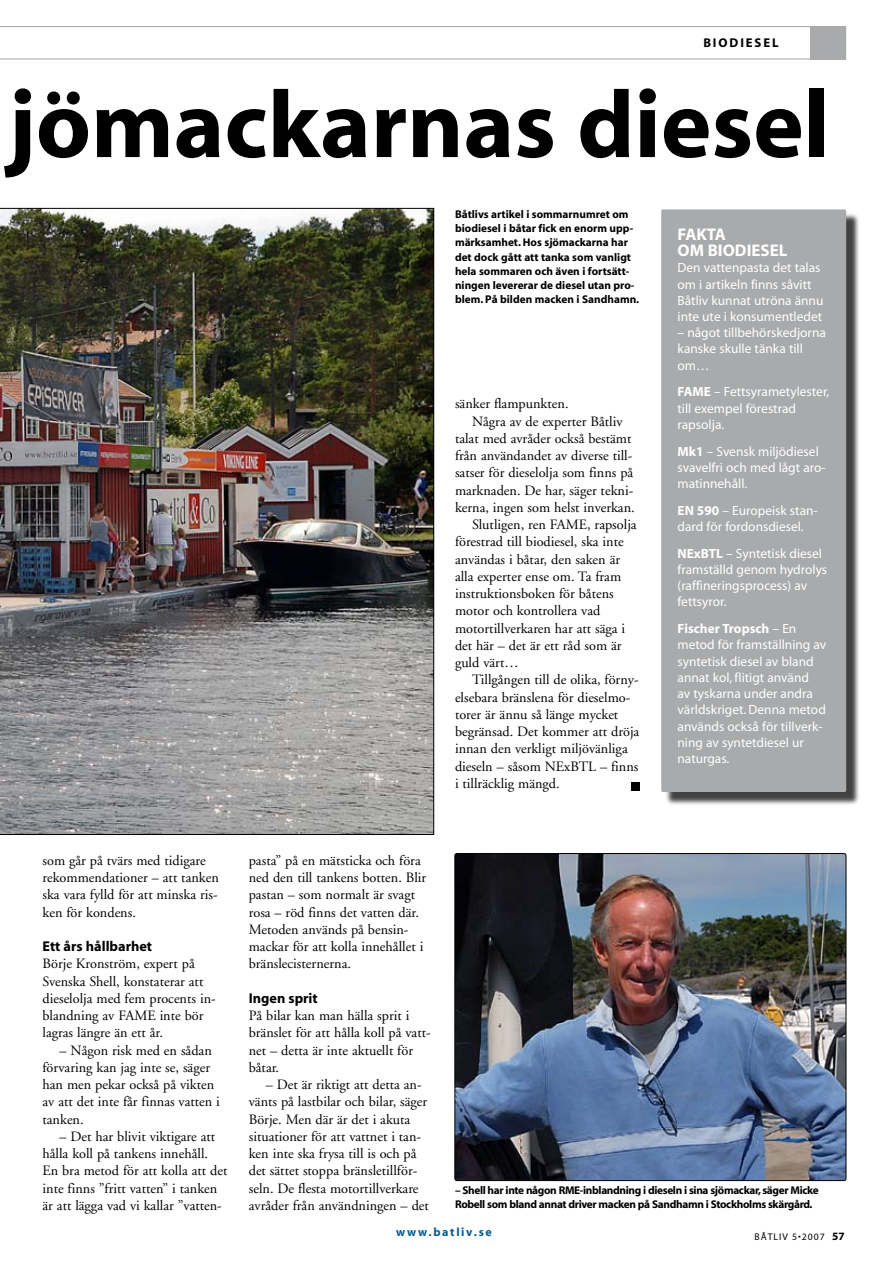
<style>
.page{position:relative;width:893px;height:1263px;background:#fff}
.page>*{position:absolute;margin:0;border:0;box-sizing:border-box;transform-origin:0 0}
.t1{font:700 96px "Myriad";color:#000}
.t2{font:700 16.95px/16.2px "Myriad";color:#fff}
.t3{font:14.25px/17.2px "Adobe Garamond";color:#000}
.t4{font:13.35px/16.2px "Myriad";color:#fff}
.t5{font:700 12.75px "Myriad";letter-spacing:.15em;color:#000}
.t6{font:700 12px "Myriad";letter-spacing:.15em;color:#005f95}
.t7{font:700 11.25px/14.2px "Myriad";color:#000}
.t8{font:700 11.25px/14.2px "Myriad";letter-spacing:-.03em;color:#000}
.t9{font:9.75px "Myriad";letter-spacing:.1em;color:#000}
.s1{font-weight:700}
.s2{font-family:"Myriad";font-weight:700}
.s3{font-weight:700;font-size:11.25px}
</style>
<div class="page">
<svg style="left:0;top:26px;width:846px;height:34px"></svg>
<div style="left:810px;top:26px;width:36px;height:33px;background:#a9aaac"></div>
<div style="left:631px;top:782px;width:9px;height:9px;background:#000"></div>
<div style="left:664px;top:213px;width:196px;height:593px;background:#000;opacity:.75"></div>
<div style="left:662px;top:210px;width:183px;height:581px;background:#a9aaac"></div>
<div style="left:661px;top:209px;width:185px;height:583px;border:2px solid #a9aaac"></div>
<img style="left:455px;top:853px;width:391px;height:327px;border-radius:2px">
<div style="left:455px;top:853px;width:391px;height:328px;border:1px solid #000;border-radius:2px"></div>
<img style="left:0;top:208px;width:434px;height:627px">
<p class="t5" style="left:703px;top:36px;width:77px">biodiesel</p>
<p class="t1" style="left:8px;top:75px;width:824px">jömackarnas diesel</p>
<p class="t7" style="left:455px;top:207px;width:186px">Båtlivs artikel i sommarnumret om biodiesel i båtar fick en enorm upp&shy;märksamhet. Hos sjömackarna har det dock gått att tanka som vanligt hela sommaren och även i fortsätt&shy;ningen levererar de diesel utan pro&shy;blem. På bilden macken i Sandhamn.</p>
<p class="t3" style="left:455px;top:396px;width:115px">sänker flampunkten.</p>
<p class="t3" style="left:472px;top:413px;width:152px">Några av de experter Båtliv</p>
<p class="t3" style="left:455px;top:430px;width:178px">talat med avråder också bestämt</p>
<p class="t3" style="left:455px;top:447px;width:179px">från användandet av diverse till-</p>
<p class="t3" style="left:455px;top:465px;width:180px">satser för dieselolja som finns på</p>
<p class="t3" style="left:455px;top:482px;width:180px">marknaden. De har, säger tekni-</p>
<p class="t3" style="left:455px;top:499px;width:181px">kerna, ingen som helst inverkan.</p>
<p class="t3" style="left:472px;top:516px;width:166px">Slutligen, ren FAME, rapsolja</p>
<p class="t3" style="left:455px;top:534px;width:170px">förestrad till biodiesel, ska inte</p>
<p class="t3" style="left:455px;top:551px;width:167px">användas i båtar, den saken är</p>
<p class="t3" style="left:455px;top:568px;width:168px">alla experter ense om. Ta fram</p>
<p class="t3" style="left:455px;top:585px;width:160px">instruktionsboken för båtens</p>
<p class="t3" style="left:455px;top:603px;width:147px">motor och kontrollera vad</p>
<p class="t3" style="left:455px;top:620px;width:172px">motortillverkaren har att säga i</p>
<p class="t3" style="left:455px;top:637px;width:168px">det här – det är ett råd som är</p>
<p class="t3" style="left:455px;top:654px;width:65px">guld värt…</p>
<p class="t3" style="left:472px;top:672px;width:168px">Tillgången till de olika, förny-</p>
<p class="t3" style="left:455px;top:689px;width:177px">elsebara bränslena för dieselmo-</p>
<p class="t3" style="left:455px;top:706px;width:165px">torer är ännu så länge mycket</p>
<p class="t3" style="left:455px;top:723px;width:186px">begränsad. Det kommer att dröja</p>
<p class="t3" style="left:455px;top:741px;width:174px">innan den verkligt miljövänliga</p>
<p class="t3" style="left:455px;top:758px;width:185px">dieseln – såsom NExBTL – finns</p>
<p class="t3" style="left:455px;top:775px;width:106px">i tillräcklig mängd.</p>
<p class="t2" style="left:677px;top:227px;width:111px">Fakta<br>om biodiesel</p>
<p class="t4" style="left:677px;top:260px;width:147px">Den vattenpasta det talas om i artikeln finns såvitt<br>Båtliv kunnat utröna ännu inte ute i konsumentledet</p>
<p class="t4" style="left:677px;top:325px;width:150px">– något tillbehörskedjorna kanske skulle tänka till om…</p>
<p class="t4" style="left:677px;top:384px;width:153px"><span class="s1">FAME</span> – Fettsyrametylester, till exempel förestrad rapsolja.</p>
<p class="t4" style="left:677px;top:444px;width:150px"><span class="s1">Mk1</span> – Svensk miljödiesel svavelfri och med lågt aro&shy;matinnehåll.</p>
<p class="t4" style="left:677px;top:503px;width:142px"><span class="s1">EN 590</span> – Europeisk stan&shy;dard för fordonsdiesel.</p>
<p class="t4" style="left:677px;top:546px;width:151px"><span class="s1">NExBTL</span> – Syntetisk diesel framställd genom hydrolys (raffineringsprocess) av fettsyror.</p>
<p class="t4" style="left:677px;top:621px;width:150px"><span class="s1">Fischer Tropsch</span> – En metod för framställning av syntetisk diesel av bland annat kol, flitigt använd<br>av tyskarna under andra världskriget. Denna metod används också för tillverk&shy;ning av syntetdiesel ur naturgas.</p>
<p class="t3" style="left:43px;top:852px;width:178px">som går på tvärs med tidigare rekommendationer – att tanken ska vara fylld för att minska ris&shy;ken för kondens.</p>
<p class="t3" style="left:43px;top:938px;width:175px"><span class="s2">Ett års hållbarhet<br></span>Börje Kronström, expert på<br>Svenska Shell, konstaterar att dieselolja med fem procents in&shy;blandning av FAME inte bör lagras längre än ett år.</p>
<p class="t3" style="left:43px;top:1042px;width:179px;text-indent:17px">– Någon risk med en sådan förvaring kan jag inte se, säger han men pekar också på vikten av att det inte får finnas vatten i tanken.</p>
<p class="t3" style="left:43px;top:1128px;width:186px;text-indent:17px">– Det har blivit viktigare att hålla koll på tankens innehåll.<br>En bra metod för att kolla att det inte finns ”fritt vatten” i tanken är att lägga vad vi kallar ”vatten-</p>
<p class="t3" style="left:249px;top:852px;width:179px">pasta” på en mätsticka och föra ned den till tankens botten. Blir pastan – som normalt är svagt rosa – röd finns det vatten där.<br>Metoden används på bensin&shy;mackar för att kolla innehållet i bränslecisternerna.</p>
<p class="t3" style="left:249px;top:990px;width:183px"><span class="s2">Ingen sprit<br></span>På bilar kan man hälla sprit i bränslet för att hålla koll på vatt&shy;net – detta är inte aktuellt för båtar.</p>
<p class="t3" style="left:249px;top:1076px;width:182px;text-indent:17px">– Det är riktigt att detta an&shy;vänts på lastbilar och bilar, säger<br>Börje. Men där är det i akuta situationer för att vattnet i tan&shy;ken inte ska frysa till is och på det sättet stoppa bränsletillför&shy;seln. De flesta motortillverkare avråder från användningen – det</p>
<p class="t8" style="left:455px;top:1183px;width:365px">– Shell har inte någon RME-inblandning i dieseln i sina sjömackar, säger Micke<br>Robell som bland annat driver macken på Sandhamn i Stockholms skärgård.</p>
<p class="t6" style="left:396px;top:1226px;width:97px">www.batliv.se</p>
<p class="t9" style="left:754px;top:1231px;width:92px">båtliv 5•2007 <span class="s3">57</span></p>
</div>
